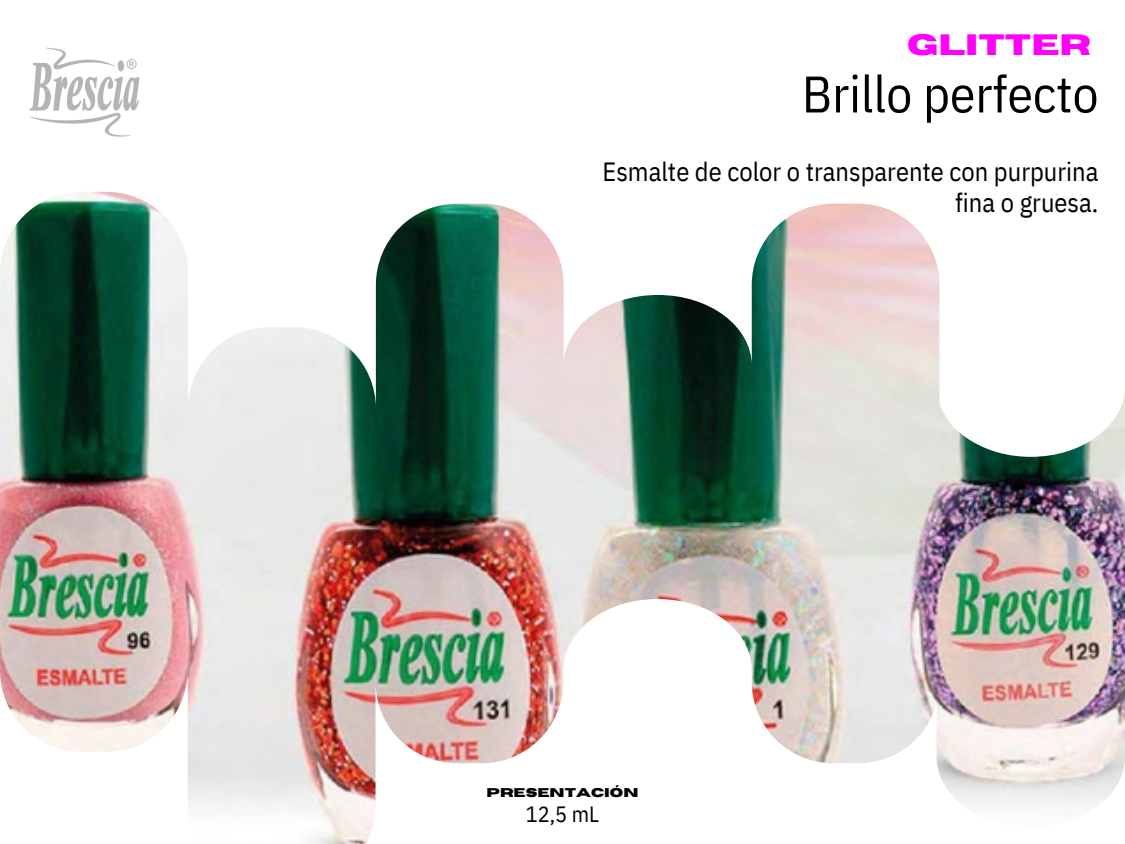
<style>
.page{position:relative;width:1125px;height:844px;background:#fff}
.page>*{position:absolute;margin:0;border:0;box-sizing:border-box;transform-origin:0 0}
.t1{font:51.3px "IBM Plex Sans Cond";color:#000}
.t2{font:700 29.4px "Horizon";color:#fe01fd}
.t3{font:26.4px/30.9px "IBM Plex Sans Cond";color:#000;text-align:right}
.t4{font:22.2px "IBM Plex Sans Cond";color:#000}
.t5{font:700 12.6px "Horizon";color:#000}
</style>
<div class="page">
<img style="left:29px;top:47px;width:111px;height:90px">
<img style="left:0;top:192px;width:1125px;height:652px">
<p class="t2" style="left:907px;top:31px;width:186px">GLITTER</p>
<h1 class="t1" style="left:802px;top:60px;width:298px">Brillo perfecto</h1>
<p class="t3" style="left:603px;top:155px;width:497px">Esmalte de color o transparente con purpurina fina o gruesa.</p>
<p class="t5" style="left:487px;top:786px;width:153px">PRESENTACIÓN</p>
<p class="t4" style="left:526px;top:799px;width:75px">12,5 mL</p>
</div>
